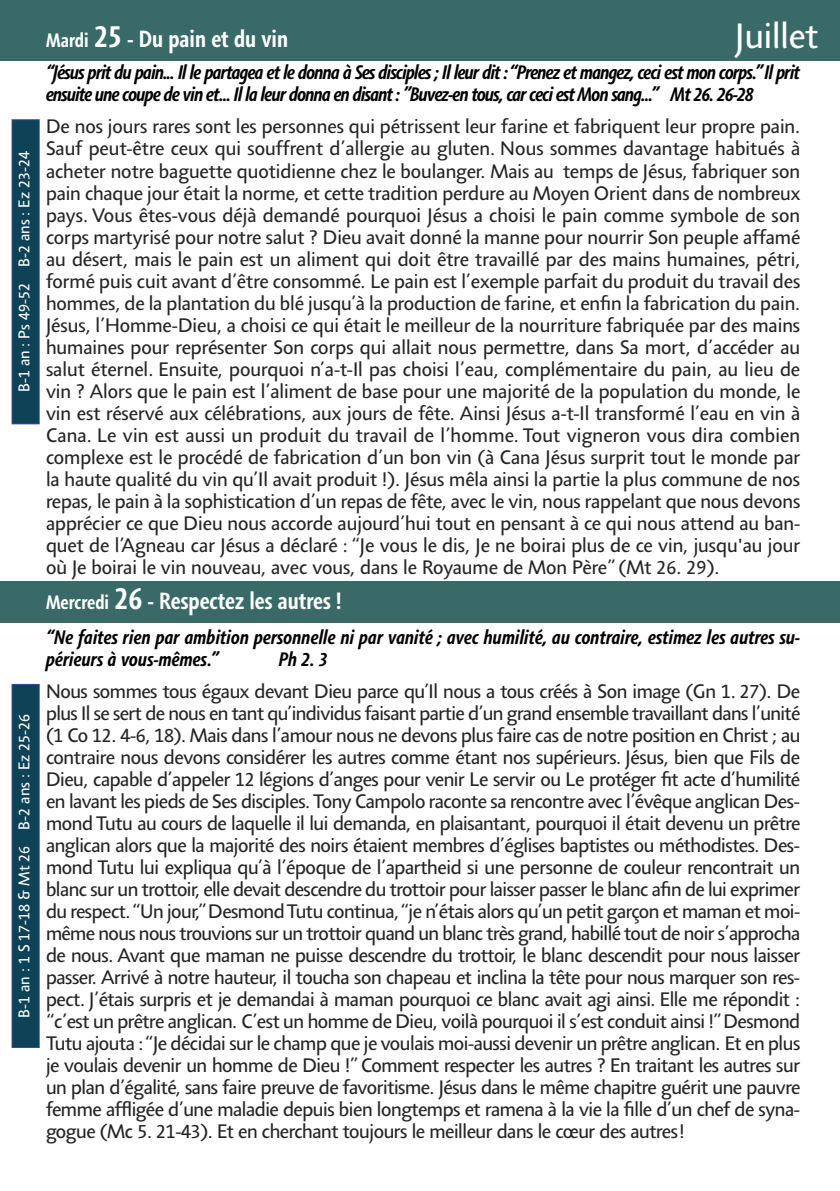
<style>
.page{position:relative;width:840px;height:1191px;background:#fff}
.page>*{position:absolute;margin:0;border:0;box-sizing:border-box;transform-origin:0 0}
.t1{font:36px "Agilita LT Std";color:#fff}
.t2{font:700 condensed 24px "Agilita LT Std";color:#fff}
.t3{font:20px/22px "Agilita LT Std";letter-spacing:-.02em;color:#262526;text-align:justify}
.t4{font:italic 700 condensed 20px/22px "Agilita LT Std";letter-spacing:-.04em;color:#000}
.t5{font:italic 700 condensed 20px/22px "Agilita LT Std";color:#000}
.t6{font:16px "Agilita LT Std";color:#fff}
.s1{font-size:20px}
.s2{font-size:32px}
</style>
<div class="page">
<div style="left:0;top:0;width:839px;height:60px;background:#3a6a67"></div>
<div style="left:0;top:581px;width:839px;height:41px;background:#3a6a67"></div>
<div style="left:13px;top:120px;width:26px;height:303px;background:#0e4257"></div>
<div style="left:12px;top:119px;width:28px;height:305px;border:1px solid #33489a"></div>
<div style="left:13px;top:685px;width:26px;height:362px;background:#0e4257"></div>
<div style="left:12px;top:684px;width:28px;height:364px;border:1px solid #33489a"></div>
<p class="t6" style="left:15px;top:392px;width:243px;rotate:-90deg">B-1 an : Ps 49-52 B-2 ans : Ez 23-24</p>
<p class="t6" style="left:15px;top:1018px;width:306px;rotate:-90deg">B-1 an : 1 S 17-18 &amp; Mt 26 B-2 ans : Ez 25-26</p>
<p class="t2" style="left:46px;top:29px;width:243px"><span class="s1">Mardi</span> <span class="s2">25</span> - Du pain et du vin</p>
<h1 class="t1" style="left:734px;top:15px;width:84px">Juillet</h1>
<p class="t4" style="left:46px;top:62px;width:755px">“Jésus prit du pain... Il le partagea et le donna à Ses disciples ; Il leur dit : “Prenez et mangez, ceci est mon corps.” Il prit ensuite une coupe de vin et... Il la leur donna en disant : ”Buvez-en tous, car ceci est Mon sang...” Mt 26. 26-28</p>
<p class="t3" style="left:46px;top:116px;width:755px">De nos jours rares sont les personnes qui pétrissent leur farine et fabriquent leur propre pain.<br>Sauf peut-être ceux qui souffrent d’allergie au gluten. Nous sommes davantage habitués à acheter notre baguette quotidienne chez le boulanger. Mais au temps de Jésus, fabriquer son pain chaque jour était la norme, et cette tradition perdure au Moyen Orient dans de nombreux pays. Vous êtes-vous déjà demandé pourquoi Jésus a choisi le pain comme symbole de son corps martyrisé pour notre salut ? Dieu avait donné la manne pour nourrir Son peuple affamé au désert, mais le pain est un aliment qui doit être travaillé par des mains humaines, pétri, formé puis cuit avant d’être consommé. Le pain est l’exemple parfait du produit du travail des hommes, de la plantation du blé jusqu’à la production de farine, et enfin la fabrication du pain.<br>Jésus, l’Homme-Dieu, a choisi ce qui était le meilleur de la nourriture fabriquée par des mains humaines pour représenter Son corps qui allait nous permettre, dans Sa mort, d’accéder au salut éternel. Ensuite, pourquoi n’a-t-Il pas choisi l’eau, complémentaire du pain, au lieu de vin ? Alors que le pain est l’aliment de base pour une majorité de la population du monde, le vin est réservé aux célébrations, aux jours de fête. Ainsi Jésus a-t-Il transformé l’eau en vin à Cana. Le vin est aussi un produit du travail de l’homme. Tout vigneron vous dira combien complexe est le procédé de fabrication d’un bon vin (à Cana Jésus surprit tout le monde par la haute qualité du vin qu’Il avait produit !). Jésus mêla ainsi la partie la plus commune de nos repas, le pain à la sophistication d’un repas de fête, avec le vin, nous rappelant que nous devons apprécier ce que Dieu nous accorde aujourd’hui tout en pensant à ce qui nous attend au ban&shy;quet de l’Agneau car Jésus a déclaré : “Je vous le dis, Je ne boirai plus de ce vin, jusqu'au jour où Je boirai le vin nouveau, avec vous, dans le Royaume de Mon Père” (Mt 26. 29).</p>
<p class="t2" style="left:46px;top:591px;width:297px"><span class="s1">Mercredi</span> <span class="s2">26</span> - Respectez les autres !</p>
<p class="t5" style="left:46px;top:626px;width:755px">“Ne faites rien par ambition personnelle ni par vanité ; avec humilité, au contraire, estimez les autres su&shy;périeurs à vous-mêmes.”</p>
<p class="t4" style="left:279px;top:648px;width:51px">Ph 2. 3</p>
<p class="t3" style="left:46px;top:680px;width:755px">Nous sommes tous égaux devant Dieu parce qu’Il nous a tous créés à Son image (Gn 1. 27). De plus Il se sert de nous en tant qu’individus faisant partie d’un grand ensemble travaillant dans l’unité (1 Co 12. 4-6, 18). Mais dans l’amour nous ne devons plus faire cas de notre position en Christ ; au contraire nous devons considérer les autres comme étant nos supérieurs. Jésus, bien que Fils de Dieu, capable d’appeler 12 légions d’anges pour venir Le servir ou Le protéger fit acte d’humilité en lavant les pieds de Ses disciples. Tony Campolo raconte sa rencontre avec l’évêque anglican Des&shy;mond Tutu au cours de laquelle il lui demanda, en plaisantant, pourquoi il était devenu un prêtre anglican alors que la majorité des noirs étaient membres d’églises baptistes ou méthodistes. Des&shy;mond Tutu lui expliqua qu’à l’époque de l’apartheid si une personne de couleur rencontrait un blanc sur un trottoir, elle devait descendre du trottoir pour laisser passer le blanc afin de lui exprimer du respect. “Un jour,” Desmond Tutu continua, “je n’étais alors qu’un petit garçon et maman et moi&shy;même nous nous trouvions sur un trottoir quand un blanc très grand, habillé tout de noir s’approcha de nous. Avant que maman ne puisse descendre du trottoir, le blanc descendit pour nous laisser passer. Arrivé à notre hauteur, il toucha son chapeau et inclina la tête pour nous marquer son res&shy;pect. J’étais surpris et je demandai à maman pourquoi ce blanc avait agi ainsi. Elle me répondit : “c’est un prêtre anglican. C’est un homme de Dieu, voilà pourquoi il s’est conduit ainsi !” Desmond Tutu ajouta : “Je décidai sur le champ que je voulais moi-aussi devenir un prêtre anglican. Et en plus je voulais devenir un homme de Dieu !” Comment respecter les autres ? En traitant les autres sur un plan d’égalité, sans faire preuve de favoritisme. Jésus dans le même chapitre guérit une pauvre femme affligée d’une maladie depuis bien longtemps et ramena à la vie la fille d’un chef de syna&shy;gogue (Mc 5. 21-43). Et en cherchant toujours le meilleur dans le cœur des autres !</p>
</div>
